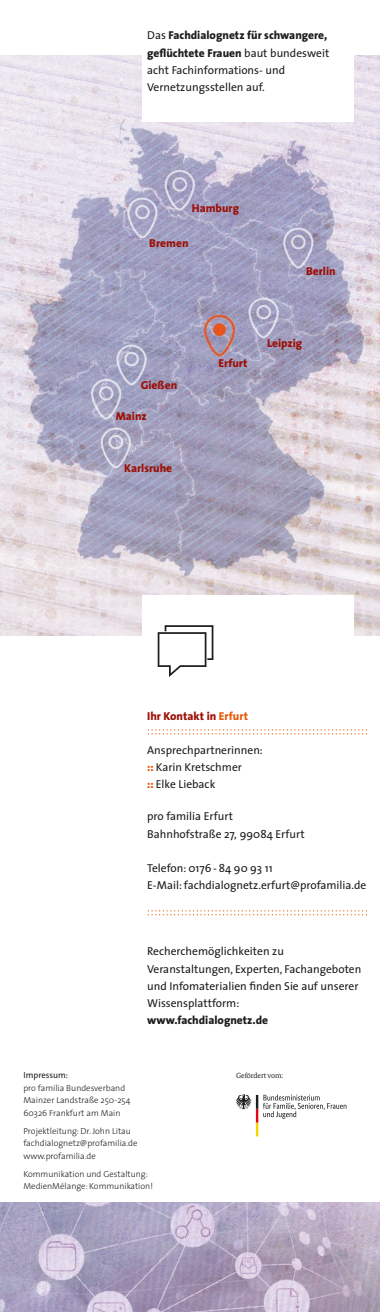
<style>
.page{position:relative;width:380px;height:1312px;background:#fff}
.page>*{position:absolute;margin:0;border:0;box-sizing:border-box;transform-origin:0 0}
.t1{font:11.5px/17.2px "The Sans";color:#1d1d1b}
.t2{font:800 11.5px "The Sans";color:#9c1007}
.t3{font:800 11.5px "The Sans";color:#1d1d1b}
.t4{font:300 8.75px/12.9px "The Sans";color:#1d1d1b}
.t5{font:8.75px "The Sans";color:#1d1d1b}
.t6{font:7.5px "Bundes Serif";letter-spacing:-.015em;color:#1d1d1b}
.s1{font-weight:800}
.s2{color:#ea590c}
.s3{font-weight:800;color:#ea590c}
</style>
<div class="page">
<img style="left:0;top:55px;width:379px;height:580px">
<div style="left:142px;top:31px;width:211px;height:91px;background:#fff"></div>
<div style="left:142px;top:595px;width:211px;height:97px;background:#fff"></div>
<svg style="left:147px;top:910px;width:220px;height:5px"></svg>
<svg style="left:147px;top:729px;width:220px;height:6px"></svg>
<img style="left:0;top:1202px;width:379px;height:109px">
<svg style="left:157px;top:625px;width:56px;height:52px"></svg>
<svg style="left:235px;top:1094px;width:111px;height:42px"></svg>
<p class="t1" style="left:147px;top:26px;width:183px">Das <span class="s1">Fachdialognetz für schwangere, geflüchtete Frauen</span> baut bundesweit acht Fachinformations- und<br>Vernetzungsstellen auf.</p>
<p class="t2" style="left:191px;top:198px;width:49px">Hamburg</p>
<p class="t2" style="left:149px;top:233px;width:41px">Bremen</p>
<p class="t2" style="left:140px;top:375px;width:38px">Gießen</p>
<p class="t2" style="left:116px;top:407px;width:32px">Mainz</p>
<p class="t2" style="left:124px;top:458px;width:49px">Karlsruhe</p>
<p class="t2" style="left:305px;top:261px;width:31px">Berlin</p>
<p class="t2" style="left:218px;top:353px;width:31px">Erfurt</p>
<p class="t2" style="left:267px;top:333px;width:37px">Leipzig</p>
<p class="t2" style="left:147px;top:706px;width:102px">Ihr Kontakt in <span class="s2">Erfurt</span></p>
<p class="t1" style="left:147px;top:740px;width:117px">Ansprechpartnerinnen: <span class="s3">::</span> Karin Kretschmer<br><span class="s3">::</span> Elke Lieback</p>
<p class="t1" style="left:147px;top:807px;width:159px">pro familia Erfurt<br>Bahnhofstraße 27, 99084 Erfurt</p>
<p class="t1" style="left:147px;top:859px;width:220px">Telefon: 0176 - 84 90 93 11<br>E-Mail: fachdialognetz.erfurt@profamilia.de</p>
<p class="t1" style="left:147px;top:942px;width:215px">Recherchemöglichkeiten zu Veranstaltungen, Experten, Fachangeboten und Infomaterialien finden Sie auf unserer Wissensplattform:</p>
<p class="t3" style="left:147px;top:1010px;width:122px">www.fachdialognetz.de</p>
<p class="t5" style="left:23px;top:1067px;width:46px">Impressum:</p>
<p class="t6" style="left:236px;top:1071px;width:49px">Gefördert vom:</p>
<p class="t4" style="left:23px;top:1080px;width:108px">pro familia Bundesverband<br>Mainzer Landstraße 250-254<br>60326 Frankfurt am Main</p>
<p class="t4" style="left:23px;top:1123px;width:115px">Projektleitung: Dr. John Litau fachdialognetz@profamilia.de www.profamilia.de</p>
<p class="t4" style="left:23px;top:1167px;width:131px;line-height:12.5px">Kommunikation und Gestaltung:<br>MedienMélange: Kommunikation!</p>
</div>
